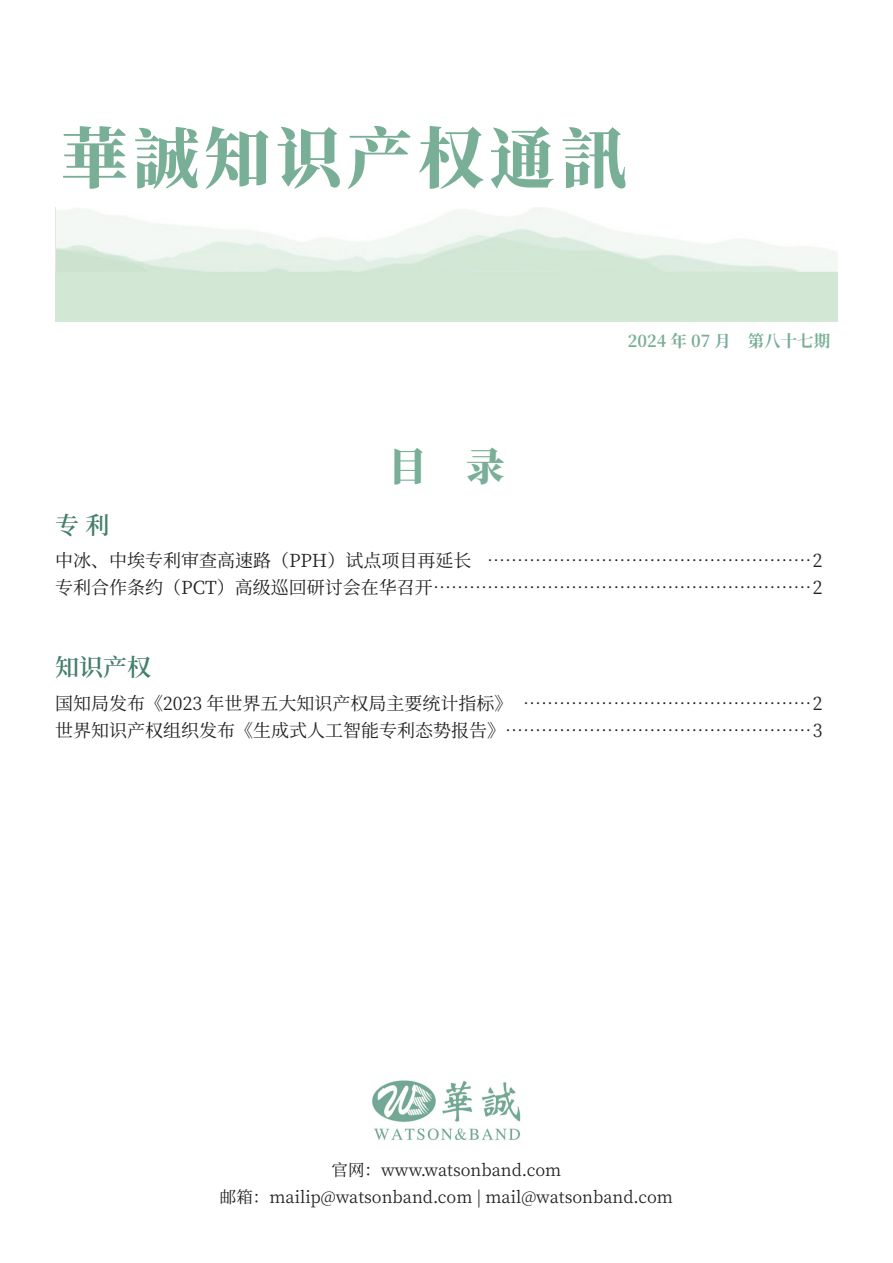
<style>
.page{position:relative;width:893px;height:1263px;background:#fff}
.page>*{position:absolute;margin:0;border:0;box-sizing:border-box;transform-origin:0 0}
.t1{font:800 66px "Source Han Serif CN";letter-spacing:.08em;color:#78af96}
.t2{font:800 39px "Source Han Serif CN";color:#78af96}
.t3{font:600 24px "Source Han Serif CN";color:#44806b}
.t4{font:18px "Source Han Serif CN";color:#231f20}
.标题{font:16.5px "Source Han Serif CN";color:#231f20}
.t5{font:700 16.5px "Source Han Serif CN";color:#78af96}
</style>
<div class="page">
<img style="left:372px;top:1080px;width:149px;height:61px">
<p class="t1" style="left:62px;top:121px;width:566px">華誠知识产权通訊</p>
<p class="t2" style="left:388px;top:445px;width:118px">目 录</p>
<p class="t5" style="left:628px;top:332px;width:204px">2024 年 07 月 第八十七期</p>
<p class="t3" style="left:55px;top:511px;width:56px">专 利</p>
<p class="t4" style="left:55px;top:551px;width:769px">中冰、中埃专利审查高速路（PPH）试点项目再延长 ………………………………………………2</p>
<p class="t4" style="left:55px;top:578px;width:769px">专利合作条约（PCT）高级巡回研讨会在华召开………………………………………………………2</p>
<p class="t3" style="left:55px;top:654px;width:98px">知识产权</p>
<p class="t4" style="left:55px;top:693px;width:769px">国知局发布《2023 年世界五大知识产权局主要统计指标》 …………………………………………2</p>
<p class="t4" style="left:55px;top:720px;width:769px">世界知识产权组织发布《生成式人工智能专利态势报告》……………………………………………3</p>
<p class="标题" style="left:332px;top:1160px;width:231px">官网：www.watsonband.com</p>
<p class="标题" style="left:220px;top:1187px;width:455px">邮箱：mailip@watsonband.com | mail@watsonband.com</p>
</div>
